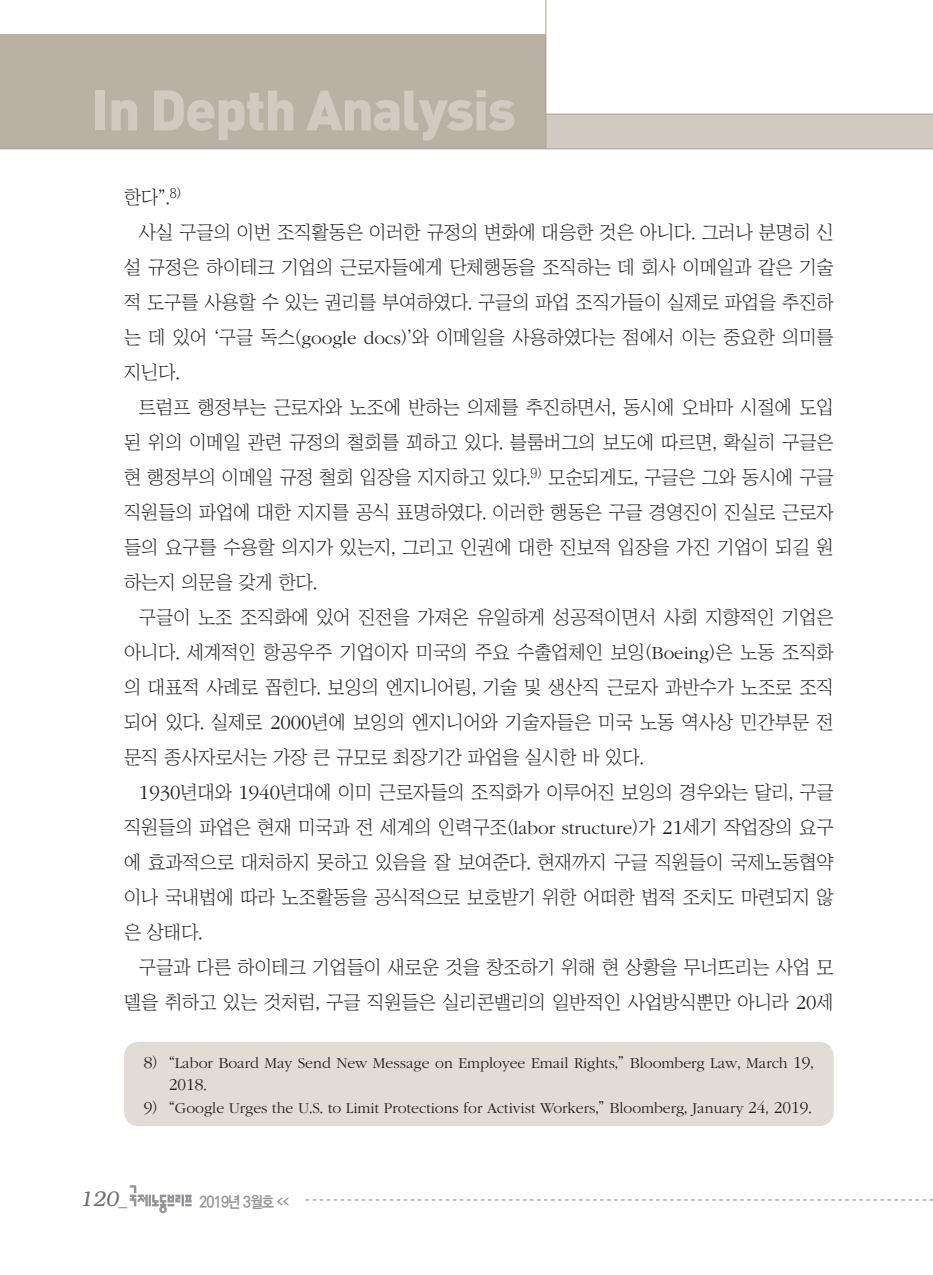
<style>
.page{position:relative;width:933px;height:1275px;background:#fff}
.page>*{position:absolute;margin:0;border:0;box-sizing:border-box;transform-origin:0 0}
.t1{font:56px "Dinbla";letter-spacing:-.025em;color:#d0cac1}
.t2{font:italic 300 21px "Bookman";color:#6c6d70}
.본문{font:18.9px/35px "Chosunilbo NM";color:#231f20;text-align:justify}
.각주{font:300 17.32px "ITC Garamond Std";color:#231f20}
.각주-2{font:300 15.75px "ITC Garamond Std";color:#231f20}
.t3{font:700 15.75px "Ko Pub Dotum";letter-spacing:-.055em;color:#939598;scale:.9 1}
.s1{font-family:"ITC Garamond Std";font-weight:300}
.s2{font-family:"ITC Garamond Std";font-weight:300;font-size:20.82px}
.s3{font-size:17.32px}
.s4{font-family:"Chosunilbo NM";font-weight:400}
.s5{font-family:"Chosunilbo NM";font-weight:400;font-size:15.75px}
.s6{font-family:"Helvetica";font-weight:400;font-style:normal;font-size:17.5px}
.s7{font-size:7.88px}
</style>
<div class="page">
<div style="left:0;top:114px;width:933px;height:35px;background:#d0cac1"></div>
<hr style="left:0;top:114px;width:933px;height:1px;background:#aaa291">
<div style="left:0;top:35px;width:546px;height:114px;background:#b9b1a3"></div>
<hr style="left:0;top:148px;width:933px;height:1px;background:#aaa291">
<hr style="left:545px;top:0;width:1px;height:149px;background:#aaa291">
<svg style="left:306px;top:1199px;width:627px;height:1px"></svg>
<svg style="left:130px;top:1185px;width:62px;height:28px"></svg>
<div style="left:124px;top:1042px;width:709px;height:84px;background:#e1dcd5;border-radius:15px"></div>
<h1 class="t1" style="left:91px;top:73px;width:426px">In Depth Analysis</h1>
<p class="본문" style="left:124px;top:179px;width:59px">한다”.<sup>8)</sup></p>
<p class="본문" style="left:124px;top:214px;width:711px;text-indent:15px">사실 구글의 이번 조직활동은 이러한 규정의 변화에 대응한 것은 아니다. 그러나 분명히 신 설 규정은 하이테크 기업의 근로자들에게 단체행동을 조직하는 데 회사 이메일과 같은 기술 적 도구를 사용할 수 있는 권리를 부여하였다. 구글의 파업 조직가들이 실제로 파업을 추진하 는 데 있어 ‘구글 독스(<span class="s1">google docs</span>)’와 이메일을 사용하였다는 점에서 이는 중요한 의미를 지닌다.</p>
<p class="본문" style="left:124px;top:389px;width:711px;text-indent:15px">트럼프 행정부는 근로자와 노조에 반하는 의제를 추진하면서, 동시에 오바마 시절에 도입 된 위의 이메일 관련 규정의 철회를 꾀하고 있다. 블룸버그의 보도에 따르면, 확실히 구글은 현 행정부의 이메일 규정 철회 입장을 지지하고 있다.<sup>9)</sup> 모순되게도, 구글은 그와 동시에 구글 직원들의 파업에 대한 지지를 공식 표명하였다. 이러한 행동은 구글 경영진이 진실로 근로자 들의 요구를 수용할 의지가 있는지, 그리고 인권에 대한 진보적 입장을 가진 기업이 되길 원 하는지 의문을 갖게 한다.</p>
<p class="본문" style="left:124px;top:599px;width:711px;text-indent:15px">구글이 노조 조직화에 있어 진전을 가져온 유일하게 성공적이면서 사회 지향적인 기업은 아니다. 세계적인 항공우주 기업이자 미국의 주요 수출업체인 보잉(<span class="s1">Boeing</span>)은 노동 조직화 의 대표적 사례로 꼽힌다. 보잉의 엔지니어링, 기술 및 생산직 근로자 과반수가 노조로 조직 되어 있다. 실제로 <span class="s2">2000</span>년에 보잉의 엔지니어와 기술자들은 미국 노동 역사상 민간부문 전 문직 종사자로서는 가장 큰 규모로 최장기간 파업을 실시한 바 있다.</p>
<p class="본문" style="left:124px;top:774px;width:711px;text-indent:15px"><span class="s2">1930</span>년대와 <span class="s2">1940</span>년대에 이미 근로자들의 조직화가 이루어진 보잉의 경우와는 달리, 구글 직원들의 파업은 현재 미국과 전 세계의 인력구조(<span class="s1">labor structure</span>)가 <span class="s2">21</span>세기 작업장의 요구 에 효과적으로 대처하지 못하고 있음을 잘 보여준다. 현재까지 구글 직원들이 국제노동협약 이나 국내법에 따라 노조활동을 공식적으로 보호받기 위한 어떠한 법적 조치도 마련되지 않 은 상태다.</p>
<p class="본문" style="left:124px;top:949px;width:711px;text-align:right">구글과 다른 하이테크 기업들이 새로운 것을 창조하기 위해 현 상황을 무너뜨리는 사업 모 델을 취하고 있는 것처럼, 구글 직원들은 실리콘밸리의 일반적인 사업방식뿐만 아니라 <span class="s2">20</span>세</p>
<p class="각주-2" style="left:144px;top:1054px;width:671px"><span class="s3">8</span><span class="s4">) “</span>Labor Board May Send New Message on Employee Email Rights<span class="s4">,”</span> Bloomberg Law<span class="s4">,</span> March <span class="s3">19</span><span class="s4">,</span></p>
<p class="각주" style="left:169px;top:1075px;width:39px">2018<span class="s5">.</span></p>
<p class="각주-2" style="left:144px;top:1100px;width:669px"><span class="s3">9</span><span class="s4">) “</span>Google Urges the U<span class="s4">.</span>S<span class="s4">.</span> to Limit Protections for Activist Workers<span class="s4">,”</span> Bloomberg<span class="s4">,</span> January <span class="s3">24</span><span class="s4">,</span> <span class="s3">2019</span><span class="s4">.</span></p>
<p class="t2" style="left:79px;top:1187px;width:49px">120<span class="s6">_</span></p>
<p class="t3" style="left:199px;top:1194px;width:101px">2019년 3월호 <span class="s7">&lt;&lt;</span></p>
</div>
